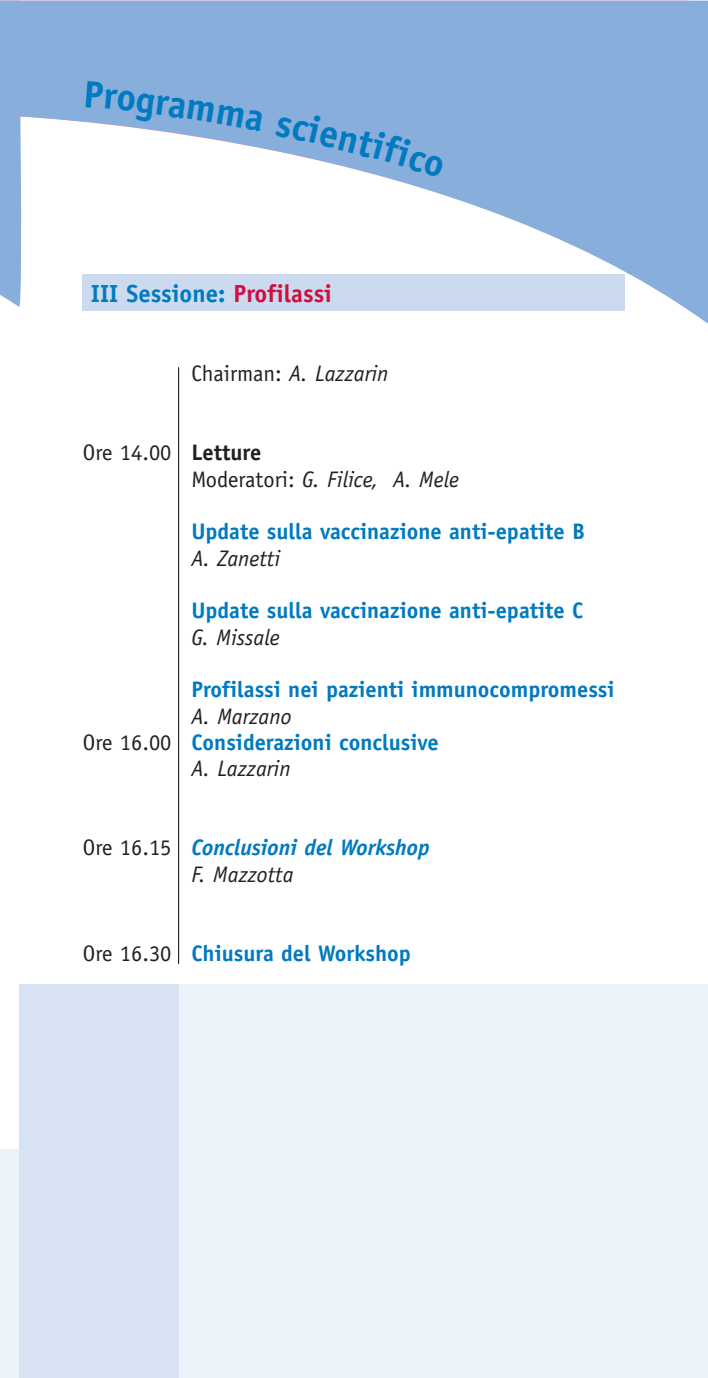
<style>
.page{position:relative;width:708px;height:1378px;background:#fff}
.page>*{position:absolute;margin:0;border:0;box-sizing:border-box;transform-origin:0 0}
.t1{font:700 24.75px "Officina Sans";color:#007ac0}
.t2{font:700 22.5px "Officina Sans";color:#007ac0}
.t3{font:italic 22.5px "Officina Sans";color:#231f20}
.t4{font:22.5px/26.3px "Officina Sans";color:#231f20}
.t5{font:italic 700 22.5px/26.3px "Officina Sans";color:#007ac0}
.s1{color:#d10e40}
.s2{font-style:normal}
.s3{font-weight:700}
.s4{font-style:italic}
.s5{font-weight:400;color:#231f20}
.s6{font-weight:400;font-style:normal;color:#231f20}
</style>
<div class="page">
<div style="left:0;top:1149px;width:19px;height:229px;background:#ecf2f9"></div>
<div style="left:179px;top:984px;width:529px;height:394px;background:#ecf2f9"></div>
<div style="left:19px;top:984px;width:160px;height:394px;background:#d8e3f3"></div>
<hr style="left:178px;top:367px;width:1px;height:597px;background:#231f20">
<svg style="left:0;top:1px;width:708px;height:323px;fill:#88aedb"></svg>
<div style="left:86px;top:81px;width:178px;height:51px;background:#88aedb"></div>
<svg style="left:275px;top:115px;width:170px;height:63px;background:#9abae0"></svg>
<p class="t1" style="left:91px;top:284px;width:243px">III Sessione: <span class="s1">Profilassi</span></p>
<p class="t3" style="left:191px;top:365px;width:199px"><span class="s2">Chairman:</span> A. Lazzarin</p>
<p class="t4" style="left:191px;top:441px;width:269px;text-indent:-108px">Ore 14.00 <span class="s3">Letture<br></span>Moderatori: <span class="s4">G. Filice, A. Mele</span></p>
<p class="t2" style="left:191px;top:523px;width:395px">Update sulla vaccinazione anti-epatite B</p>
<p class="t3" style="left:191px;top:549px;width:90px">A. Zanetti</p>
<p class="t2" style="left:191px;top:602px;width:394px">Update sulla vaccinazione anti-epatite C</p>
<p class="t3" style="left:191px;top:628px;width:90px">G. Missale</p>
<p class="t2" style="left:191px;top:681px;width:425px">Profilassi nei pazienti immunocompromessi</p>
<p class="t3" style="left:191px;top:707px;width:102px">A. Marzano</p>
<p class="t2" style="left:83px;top:734px;width:357px"><span class="s5">Ore 16.00</span> Considerazioni conclusive</p>
<p class="t3" style="left:191px;top:760px;width:101px">A. Lazzarin</p>
<p class="t5" style="left:191px;top:836px;width:240px;text-indent:-108px"><span class="s6">Ore 16.15</span> Conclusioni del Workshop<br><span class="s5">F. Mazzotta</span></p>
<p class="t2" style="left:83px;top:944px;width:330px"><span class="s5">Ore 16.30</span> Chiusura del Workshop</p>
</div>
